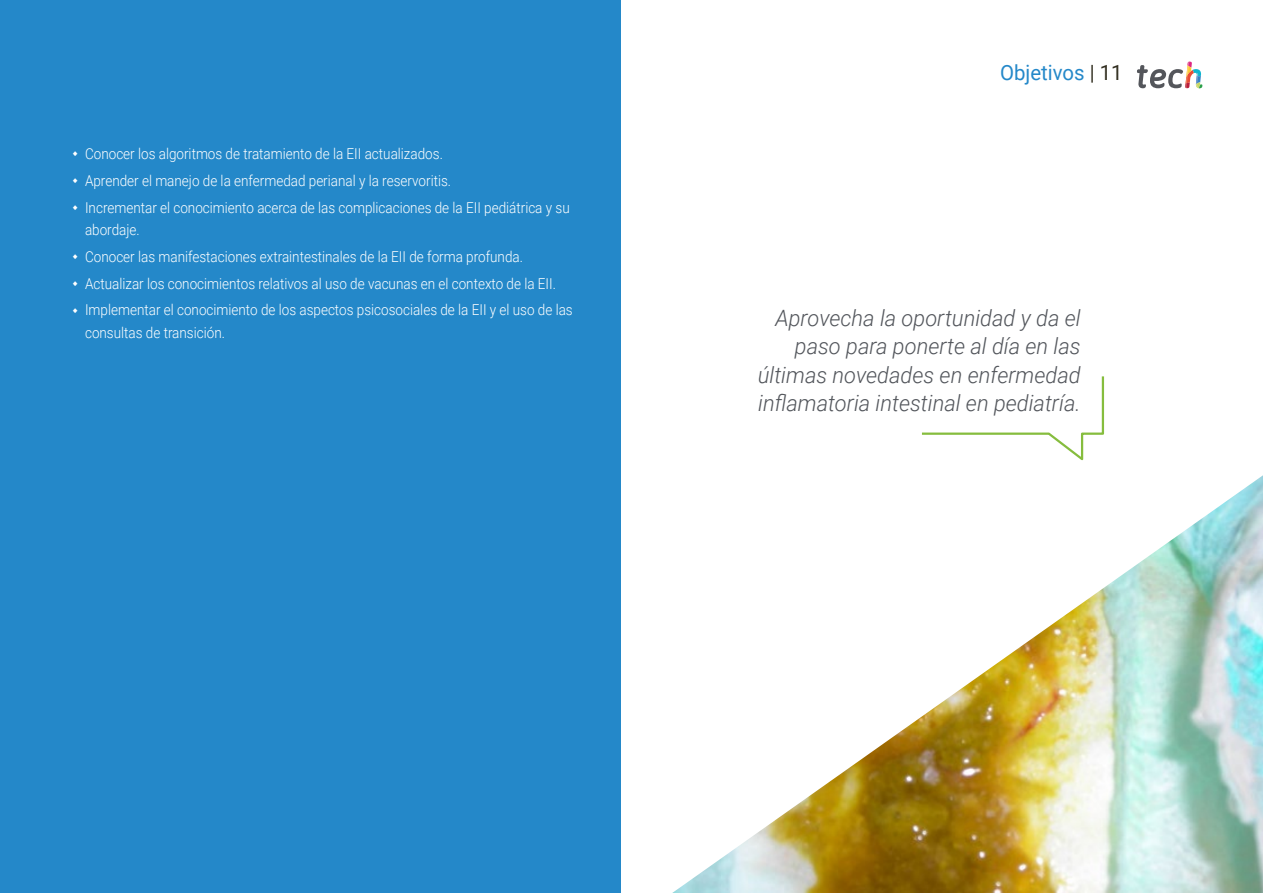
<style>
.page{position:relative;width:1263px;height:893px;background:#fff}
.page>*{position:absolute;margin:0;border:0;box-sizing:border-box;transform-origin:0 0}
.t1{font:italic 300 22.5px/28.5px "Roboto";color:#52555b;text-align:right}
.t2{font:21px "Roboto";color:#2488c9}
.t3{font:300 15px/26.7px "Roboto";color:#fff;scale:.9 1}
.s1{color:#312e20}
</style>
<div class="page">
<img style="left:672px;top:475px;width:591px;height:418px">
<svg style="left:922px;top:376px;width:183px;height:85px"></svg>
<div style="left:1px;top:0;width:620px;height:893px;background:#2488c9"></div>
<svg style="left:1137px;top:62px;width:65px;height:27px"></svg>
<p class="t3" style="left:85px;top:140px;width:540px">Conocer los algoritmos de tratamiento de la EII actualizados.<br>Aprender el manejo de la enfermedad perianal y la reservoritis.<br>Incrementar el conocimiento acerca de las complicaciones de la EII pediátrica y su</p>
<p class="t3" style="left:85px;top:216px;width:543px">abordaje.<br>Conocer las manifestaciones extraintestinales de la EII de forma profunda.<br>Actualizar los conocimientos relativos al uso de vacunas en el contexto de la EII.<br>Implementar el conocimiento de los aspectos psicosociales de la EII y el uso de las</p>
<p class="t3" style="left:85px;top:319px;width:157px">consultas de transición.</p>
<h2 class="t2" style="left:1000px;top:57px;width:124px">Objetivos <span class="s1">| 11</span></h2>
<h1 class="t1" style="left:758px;top:303px;width:324px">Aprovecha la oportunidad y da el paso para ponerte al día en las últimas novedades en enfermedad inflamatoria intestinal en pediatría.</h1>
</div>
